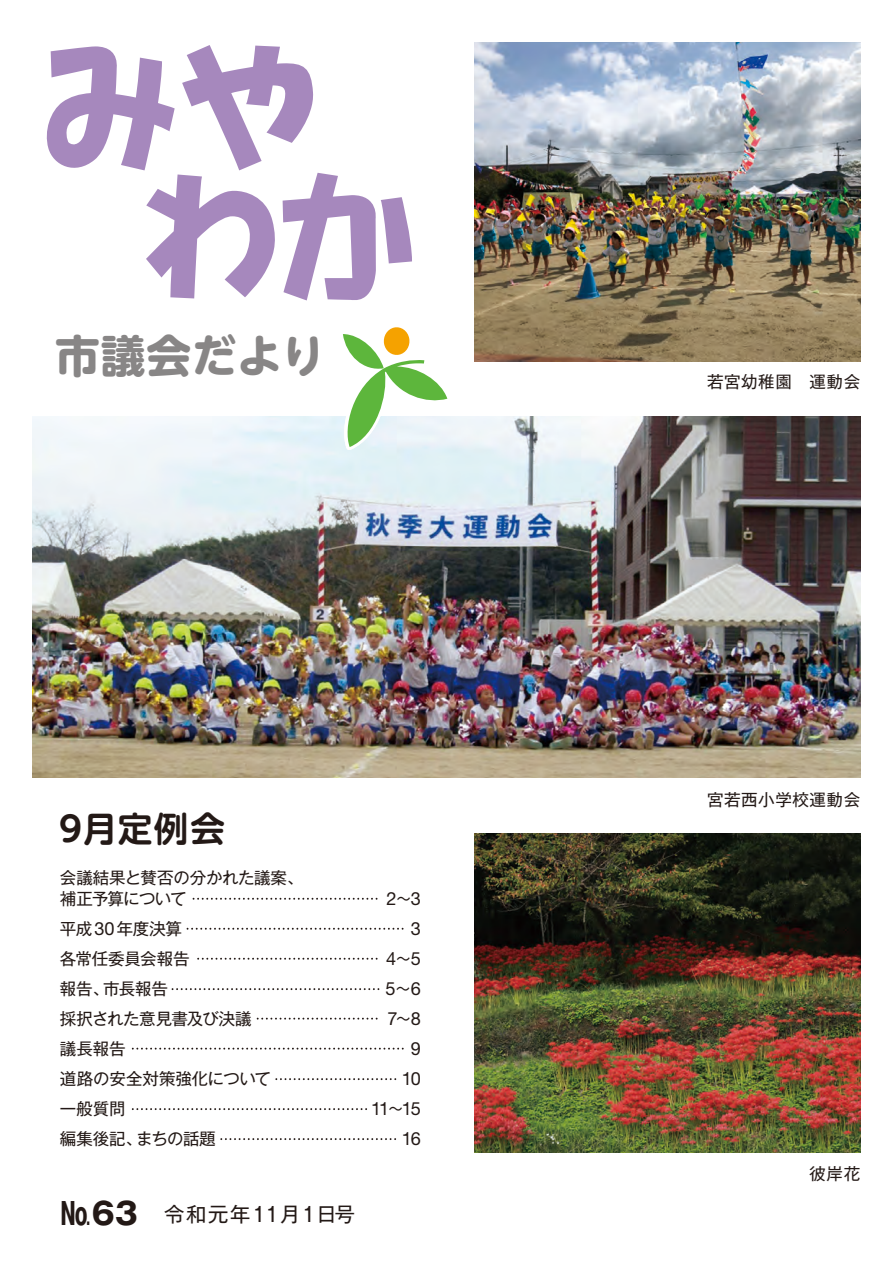
<style>
.page{position:relative;width:893px;height:1263px;background:#fff}
.page>*{position:absolute;margin:0;border:0;box-sizing:border-box;transform-origin:0 0}
.t1{font:700 44.7px "UD Shin M Go Pro";letter-spacing:.02em;color:#888686}
.t2{font:700 34.5px "UD Shin M Go Pro De";letter-spacing:.03em;color:#231916}
.t3{font:700 30.45px "Gothic MB101 Pro";color:#231916}
.t4{font:20.4px "Gothic MB101 Pro";letter-spacing:.06em;color:#231916}
.t5{font:18.15px "Helvetica Neue LT Std";letter-spacing:-.06em;color:#231916}
.t6{font:16.5px "Gothic MB101 Pro";letter-spacing:-.015em;color:#231916}
.t7{font:16.5px "Gothic MB101 Pro";letter-spacing:.035em;color:#231916}
.t8{font:16.5px "Gothic MB101 Pro";letter-spacing:-.045em;color:#231916}
.s1{font-family:"Gothic MB101 Pro";font-size:16.5px}
.s2{font-family:"Helvetica Neue LT Std";font-size:18.15px}
</style>
<div class="page">
<img style="left:33px;top:416px;width:827px;height:361px">
<svg style="left:32px;top:45px;width:423px;height:410px"></svg>
<svg style="left:186px;top:897px;width:218px;height:63px"></svg>
<svg style="left:131px;top:988px;width:273px;height:152px"></svg>
<img style="left:475px;top:42px;width:385px;height:319px">
<img style="left:475px;top:834px;width:385px;height:319px">
<p class="t1" style="left:55px;top:319px;width:272px">市議会だより</p>
<p class="t7" style="left:707px;top:368px;width:155px">若宮幼稚園　運動会</p>
<p class="t7" style="left:707px;top:786px;width:155px">宮若西小学校運動会</p>
<p class="t2" style="left:59px;top:801px;width:167px">9月定例会</p>
<p class="t6" style="left:60px;top:864px;width:245px">会議結果と賛否の分かれた議案、</p>
<p class="t8" style="left:60px;top:885px;width:128px">補正予算について</p>
<p class="t5" style="left:387px;top:888px;width:36px"><span class="s1">~</span>2 3</p>
<p class="t6" style="left:60px;top:915px;width:124px">平成<span class="s2">30</span>年度決算</p>
<p class="t5" style="left:411px;top:918px;width:12px">3</p>
<p class="t6" style="left:60px;top:945px;width:131px">各常任委員会報告</p>
<p class="t5" style="left:386px;top:948px;width:36px"><span class="s1">~</span>4 5</p>
<p class="t6" style="left:60px;top:975px;width:51px">報告、</p>
<p class="t6" style="left:103px;top:975px;width:66px">市長報告</p>
<p class="t5" style="left:385px;top:978px;width:37px"><span class="s1">~</span>5 6</p>
<p class="t6" style="left:60px;top:1005px;width:193px">採択された意見書及び決議</p>
<p class="t5" style="left:387px;top:1008px;width:35px"><span class="s1">~</span>7 8</p>
<p class="t6" style="left:60px;top:1035px;width:67px">議長報告</p>
<p class="t5" style="left:411px;top:1038px;width:12px">9</p>
<p class="t6" style="left:60px;top:1065px;width:212px">道路の安全対策強化について</p>
<p class="t5" style="left:402px;top:1068px;width:21px">10</p>
<p class="t6" style="left:60px;top:1095px;width:67px">一般質問</p>
<p class="t5" style="left:371px;top:1098px;width:51px">11<span class="s1">~</span>15</p>
<p class="t6" style="left:60px;top:1125px;width:84px">編集後記、</p>
<p class="t6" style="left:136px;top:1125px;width:81px">まちの話題</p>
<p class="t5" style="left:402px;top:1128px;width:21px">16</p>
<p class="t6" style="left:809px;top:1160px;width:52px">彼岸花</p>
<p class="t3" style="left:60px;top:1188px;width:80px">№63</p>
<p class="t4" style="left:164px;top:1197px;width:193px">令和元年11月1日号</p>
</div>
